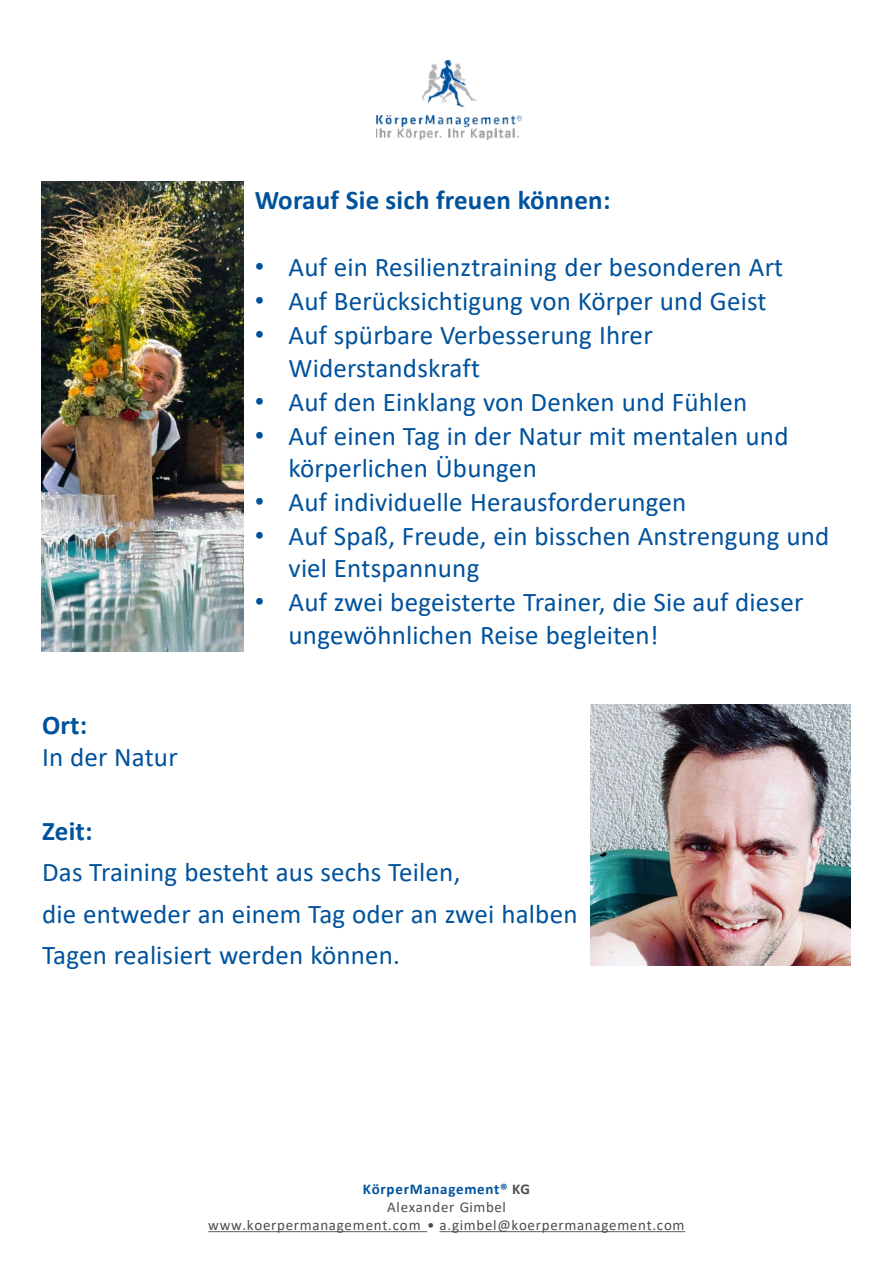
<style>
.page{position:relative;width:893px;height:1264px;background:#fff}
.page>*{position:absolute;margin:0;border:0;box-sizing:border-box;transform-origin:0 0}
.t1{font:27px/32.4px "Calibri";letter-spacing:.01em;color:#00529c}
.t2{font:700 27px "Calibri";letter-spacing:.005em;color:#00529c}
.t3{font:15px "Calibri";letter-spacing:.05em;color:#4c4d4f}
.t4{font:700 15px "Calibri";letter-spacing:.05em;color:#00529c}
.s1{font-family:"Arial"}
.s2{color:#4c4d4f}
</style>
<div class="page">
<img style="left:41px;top:181px;width:202px;height:470px">
<img style="left:376px;top:115px;width:145px;height:24px">
<img style="left:422px;top:60px;width:54px;height:46px">
<img style="left:590px;top:704px;width:260px;height:260px">
<p class="t2" style="left:255px;top:180px;width:357px">Worauf Sie sich freuen können:</p>
<p class="t2" style="left:42px;top:705px;width:47px">Ort:</p>
<p class="t1" style="left:42px;top:740px;width:137px">In der Natur</p>
<p class="t1" style="left:255px;top:250px;width:530px"><span class="s1">•</span> Auf ein Resilienztraining der besonderen Art</p>
<p class="t1" style="left:255px;top:284px;width:513px"><span class="s1">•</span> Auf Berücksichtigung von Körper und Geist</p>
<p class="t1" style="left:288px;top:318px;width:365px;text-indent:-34px"><span class="s1">•</span> Auf spürbare Verbesserung Ihrer<br>Widerstandskraft</p>
<p class="t1" style="left:255px;top:385px;width:494px"><span class="s1">•</span> Auf den Einklang von Denken und Fühlen</p>
<p class="t1" style="left:288px;top:418px;width:501px;text-indent:-34px"><span class="s1">•</span> Auf einen Tag in der Natur mit mentalen und körperlichen Übungen</p>
<p class="t1" style="left:255px;top:485px;width:433px"><span class="s1">•</span> Auf individuelle Herausforderungen</p>
<p class="t1" style="left:288px;top:519px;width:542px;text-indent:-34px"><span class="s1">•</span> Auf Spaß, Freude, ein bisschen Anstrengung und viel Entspannung</p>
<p class="t1" style="left:288px;top:585px;width:516px;text-indent:-34px"><span class="s1">•</span> Auf zwei begeisterte Trainer, die Sie auf dieser ungewöhnlichen Reise begleiten!</p>
<p class="t2" style="left:42px;top:811px;width:52px">Zeit:</p>
<p class="t1" style="left:42px;top:855px;width:420px">Das Training besteht aus sechs Teilen,</p>
<p class="t1" style="left:42px;top:896px;width:537px">die entweder an einem Tag oder an zwei halben</p>
<p class="t1" style="left:42px;top:938px;width:359px">Tagen realisiert werden können.</p>
<p class="t4" style="left:363px;top:1177px;width:169px">KörperManagement® <span class="s2">KG</span></p>
<p class="t3" style="left:387px;top:1195px;width:120px">Alexander Gimbel</p>
<p class="t3" style="left:208px;top:1213px;width:477px">www.koerpermanagement.com • a.gimbel@koerpermanagement.com</p>
</div>
